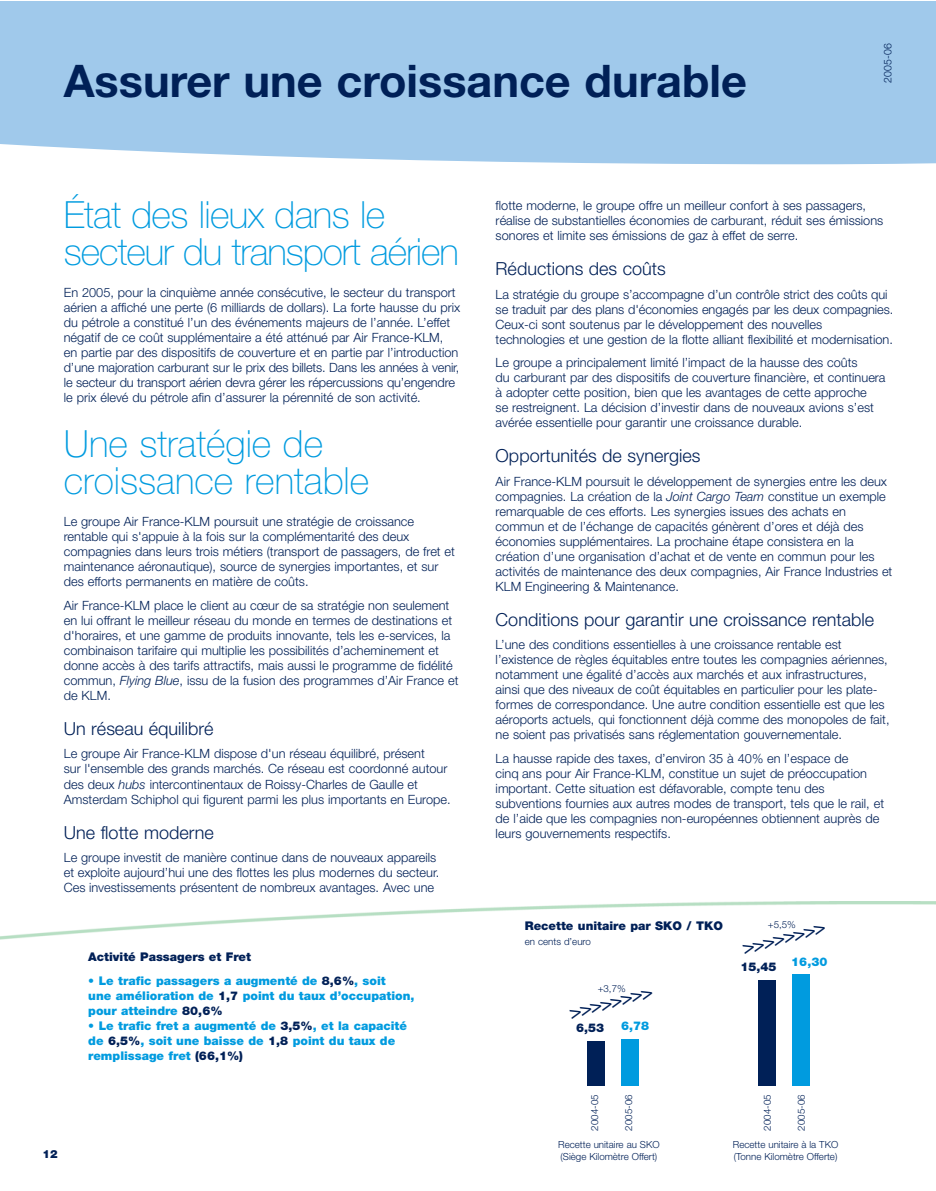
<style>
.page{position:relative;width:936px;height:1191px;background:#fff}
.page>*{position:absolute;margin:0;border:0;box-sizing:border-box;transform-origin:0 0}
.t1{font:700 45px "Helvetica Neue";color:#002057}
.t2{font:100 37.5px/37.5px "Helvetica Neue";letter-spacing:-.015em;color:#009bdf}
.t3{font:300 18px "Helvetica Neue";color:#002057}
.t4{font:18px "Helvetica";color:#002057}
.t5{font:300 12.75px/15px "Helvetica Neue";color:#002057}
.t6{font:900 12px/15px "Helvetica Neue";color:#009bdf}
.t7{font:900 12px "Helvetica Neue";color:#002057}
.t8{font:900 11.25px "Helvetica Neue";color:#002057}
.t9{font:300 10.5px "Helvetica Neue";color:#002057}
.t10{font:300 9.75px/12px "Helvetica Neue";color:#002057}
.s1{font-style:italic}
.s2{color:#002057}
</style>
<div class="page">
<img style="left:935px;top:1px;width:1px;height:162px">
<div style="left:0;top:1px;width:935px;height:163px;background:#a0c9eb"></div>
<img style="left:0;top:901px;width:935px;height:100px">
<div style="left:621px;top:1039px;width:17px;height:46px;background:#009bdf"></div>
<div style="left:587px;top:1040px;width:17px;height:45px;background:#002057"></div>
<div style="left:792px;top:974px;width:17px;height:111px;background:#009bdf"></div>
<div style="left:758px;top:980px;width:17px;height:105px;background:#002057"></div>
<h1 class="t1" style="left:64px;top:65px;width:684px">Assurer une croissance durable</h1>
<p class="t9" style="left:883px;top:82px;width:40px;rotate:-90deg">2005-06</p>
<h2 class="t2" style="left:64px;top:199px;width:396px">État des lieux dans le secteur du transport aérien</h2>
<p class="t5" style="left:64px;top:286px;width:398px">En 2005, pour la cinquième année consécutive, le secteur du transport aérien a affiché une perte (6 milliards de dollars). La forte hausse du prix du pétrole a constitué l’un des événements majeurs de l’année. L’effet négatif de ce coût supplémentaire a été atténué par Air France-KLM,<br>en partie par des dispositifs de couverture et en partie par l’introduction d’une majoration carburant sur le prix des billets. Dans les années à venir, le secteur du transport aérien devra gérer les répercussions qu’engendre le prix élevé du pétrole afin d’assurer la pérennité de son activité.</p>
<h2 class="t2" style="left:64px;top:428px;width:307px">Une stratégie de croissance rentable</h2>
<p class="t5" style="left:64px;top:515px;width:392px">Le groupe Air France-KLM poursuit une stratégie de croissance rentable qui s'appuie à la fois sur la complémentarité des deux compagnies dans leurs trois métiers (transport de passagers, de fret et maintenance aéronautique), source de synergies importantes, et sur des efforts permanents en matière de coûts.</p>
<p class="t5" style="left:64px;top:599px;width:396px">Air France-KLM place le client au cœur de sa stratégie non seulement en lui offrant le meilleur réseau du monde en termes de destinations et d'horaires, et une gamme de produits innovante, tels les e-services, la combinaison tarifaire qui multiplie les possibilités d’acheminement et donne accès à des tarifs attractifs, mais aussi le programme de fidélité commun, <span class="s1">Flying Blue</span>, issu de la fusion des programmes d’Air France et de KLM.</p>
<h3 class="t3" style="left:64px;top:722px;width:151px">Un réseau équilibré</h3>
<p class="t5" style="left:64px;top:747px;width:388px">Le groupe Air France-KLM dispose d'un réseau équilibré, présent<br>sur l'ensemble des grands marchés. Ce réseau est coordonné autour des deux <span class="s1">hubs</span> intercontinentaux de Roissy-Charles de Gaulle et Amsterdam Schiphol qui figurent parmi les plus importants en Europe.</p>
<h3 class="t3" style="left:64px;top:825px;width:151px">Une flotte moderne</h3>
<p class="t5" style="left:64px;top:851px;width:377px">Le groupe investit de manière continue dans de nouveaux appareils et exploite aujourd’hui une des flottes les plus modernes du secteur.<br>Ces investissements présentent de nombreux avantages. Avec une</p>
<p class="t7" style="left:88px;top:952px;width:164px">Activité Passagers et Fret</p>
<p class="t6" style="left:88px;top:974px;width:327px">• Le trafic passagers a augmenté de <span class="s2">8,6%</span>, soit<br>une amélioration de <span class="s2">1,7</span> point du taux d’occupation, pour atteindre <span class="s2">80,6%</span></p>
<p class="t6" style="left:88px;top:1019px;width:320px">• Le trafic fret a augmenté de <span class="s2">3,5%</span>, et la capacité de <span class="s2">6,5%</span>, soit une baisse de <span class="s2">1,8</span> point du taux de remplissage fret <span class="s2">(66,1%)</span></p>
<p class="t8" style="left:43px;top:1149px;width:17px">12</p>
<p class="t5" style="left:495px;top:199px;width:389px">flotte moderne, le groupe offre un meilleur confort à ses passagers, réalise de substantielles économies de carburant, réduit ses émissions sonores et limite ses émissions de gaz à effet de serre.</p>
<h3 class="t3" style="left:495px;top:262px;width:171px">Réductions des coûts</h3>
<p class="t5" style="left:495px;top:288px;width:399px">La stratégie du groupe s’accompagne d’un contrôle strict des coûts qui se traduit par des plans d'économies engagés par les deux compagnies.<br>Ceux-ci sont soutenus par le développement des nouvelles technologies et une gestion de la flotte alliant flexibilité et modernisation.</p>
<p class="t5" style="left:495px;top:356px;width:391px">Le groupe a principalement limité l’impact de la hausse des coûts<br>du carburant par des dispositifs de couverture financière, et continuera à adopter cette position, bien que les avantages de cette approche<br>se restreignent. La décision d’investir dans de nouveaux avions s’est avérée essentielle pour garantir une croissance durable.</p>
<h3 class="t3" style="left:495px;top:449px;width:206px">Opportunités de synergies</h3>
<p class="t5" style="left:495px;top:475px;width:398px">Air France-KLM poursuit le développement de synergies entre les deux compagnies. La création de la <span class="s1">Joint Cargo Team</span> constitue un exemple remarquable de ces efforts. Les synergies issues des achats en commun et de l’échange de capacités génèrent d’ores et déjà des économies supplémentaires. La prochaine étape consistera en la création d’une organisation d’achat et de vente en commun pour les activités de maintenance des deux compagnies, Air France Industries et KLM Engineering &amp; Maintenance.</p>
<h3 class="t3" style="left:495px;top:613px;width:380px">Conditions pour garantir une croissance rentable</h3>
<p class="t5" style="left:495px;top:638px;width:395px">L’une des conditions essentielles à une croissance rentable est l’existence de règles équitables entre toutes les compagnies aériennes, notamment une égalité d’accès aux marchés et aux infrastructures, ainsi que des niveaux de coût équitables en particulier pour les plate&shy;formes de correspondance. Une autre condition essentielle est que les aéroports actuels, qui fonctionnent déjà comme des monopoles de fait, ne soient pas privatisés sans réglementation gouvernementale.</p>
<p class="t5" style="left:495px;top:752px;width:390px">La hausse rapide des taxes, d’environ 35 à 40% en l’espace de<br>cinq ans pour Air France-KLM, constitue un sujet de préoccupation important. Cette situation est défavorable, compte tenu des subventions fournies aux autres modes de transport, tels que le rail, et de l’aide que les compagnies non-européennes obtiennent auprès de leurs gouvernements respectifs.</p>
<p class="t7" style="left:524px;top:921px;width:200px">Recette unitaire par SKO / TKO</p>
<p class="t10" style="left:524px;top:936px;width:68px">en cents d’euro</p>
<p class="t10" style="left:597px;top:983px;width:30px">+3,7%</p>
<h3 class="t4" style="left:568px;top:1006px;width:86px;rotate:-15deg">&gt;&gt;&gt;&gt;&gt;&gt;&gt;&gt;</h3>
<p class="t7" style="left:576px;top:1023px;width:30px">6,53</p>
<p class="t6" style="left:621px;top:1019px;width:30px">6,78</p>
<p class="t10" style="left:767px;top:919px;width:30px">+5,5%</p>
<h3 class="t4" style="left:741px;top:942px;width:86px;rotate:-15deg">&gt;&gt;&gt;&gt;&gt;&gt;&gt;&gt;</h3>
<p class="t7" style="left:740px;top:962px;width:38px">15,45</p>
<p class="t6" style="left:791px;top:954px;width:38px">16,30</p>
<p class="t10" style="left:589px;top:1130px;width:38px;rotate:-90deg">2004-05</p>
<p class="t10" style="left:623px;top:1130px;width:38px;rotate:-90deg">2005-06</p>
<p class="t10" style="left:762px;top:1130px;width:38px;rotate:-90deg">2004-05</p>
<p class="t10" style="left:796px;top:1130px;width:38px;rotate:-90deg">2005-06</p>
<p class="t10" style="left:558px;top:1139px;width:103px">Recette unitaire au SKO (Siège Kilomètre Offert)</p>
<p class="t10" style="left:733px;top:1139px;width:107px">Recette unitaire à la TKO (Tonne Kilomètre Offerte)</p>
</div>
